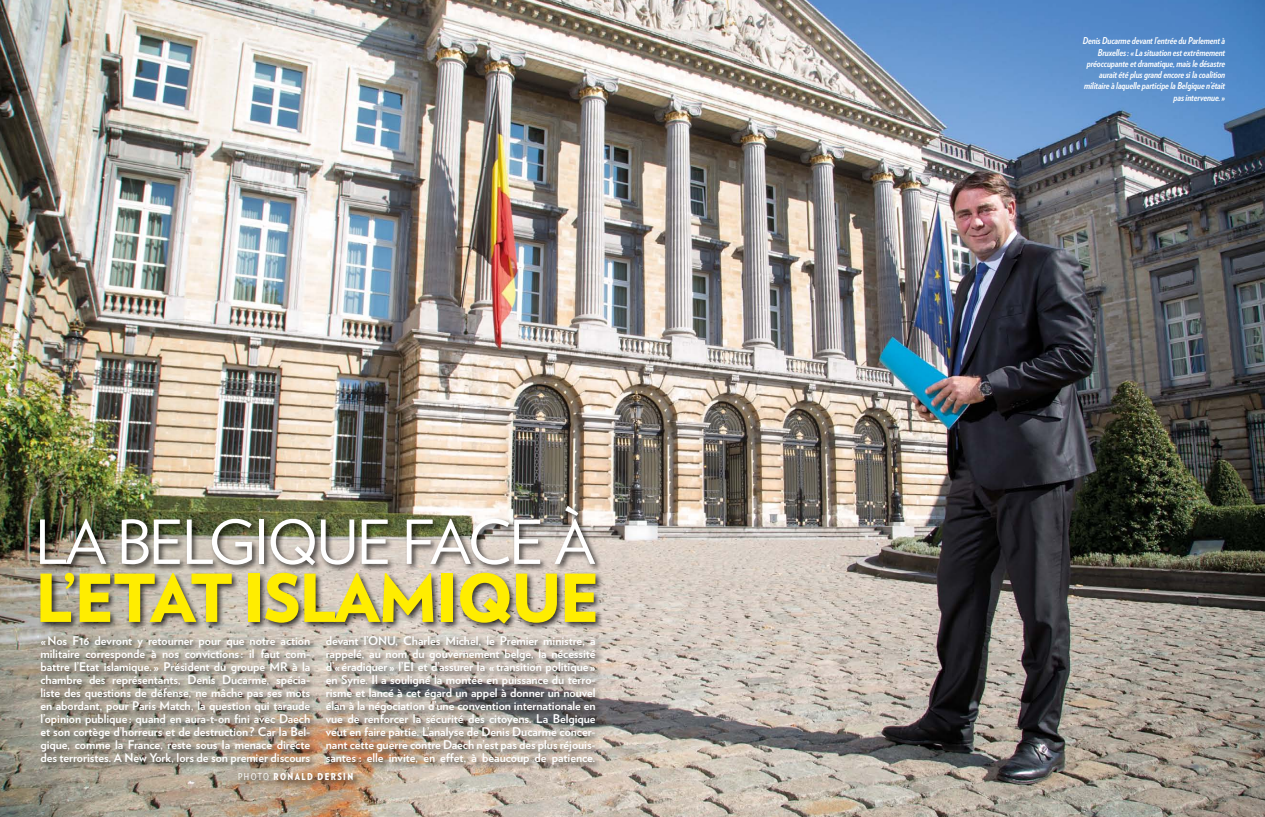
<style>
.page{position:relative;width:1265px;height:817px;background:#fff}
.page>*{position:absolute;margin:0;border:0;box-sizing:border-box;transform-origin:0 0}
.t1{font:900 65.9px "Verlag";letter-spacing:-.03em;color:#ffed00}
.t2{font:60.5px "Verlag";letter-spacing:-.03em;color:#fff}
.t3{font:700 12px/13px "Verlag";letter-spacing:-.005em;color:#fff;text-align:justify}
.t4{font:italic 700 9.5px/11.2px "Verlag Condensed";letter-spacing:-.01em;color:#fff;text-align:right}
.t5{font:900 9.5px "Verlag Condensed";letter-spacing:.15em;color:#fff}
.s1{font-weight:400}
</style>
<div class="page">
<img style="left:0;top:0;width:1264px;height:816px">
<div style="left:39px;top:633px;width:564px;height:139px;background:#000;opacity:.75"></div>
<div style="left:236px;top:770px;width:125px;height:18px;background:#000;opacity:.75"></div>
<div style="left:38px;top:504px;width:565px;height:127px;background:#000;opacity:.75"></div>
<h2 class="t2" style="left:35px;top:496px;width:562px">LA BELGIQUE FACE À</h2>
<h1 class="t1" style="left:35px;top:543px;width:556px">L’ETAT ISLAMIQUE</h1>
<p class="t3" style="left:40px;top:633px;width:271px">« Nos F16 devront y retourner pour que notre action militaire corresponde à nos convictions : il faut com&shy;battre l’Etat islamique. » Président du groupe MR à la chambre des représentants, Denis Ducarme, spécia&shy;liste des questions de défense, ne mâche pas ses mots en abordant, pour Paris Match, la question qui taraude l’opinion publique : quand en aura-t-on fini avec Daech et son cortège d’horreurs et de destruction ? Car la Bel&shy;gique, comme la France, reste sous la menace directe des terroristes. A New York, lors de son premier discours</p>
<p class="t3" style="left:326px;top:633px;width:271px">devant l’ONU, Charles Michel, le Premier ministre, a rappelé, au nom du gouvernement belge, la nécessité d’« éradiquer » l’EI et d’assurer la « transition politique » en Syrie. Il a souligné la montée en puissance du terro&shy;risme et lancé à cet égard un appel à donner un nouvel élan à la négociation d’une convention internationale en vue de renforcer la sécurité des citoyens. La Belgique veut en faire partie. L’analyse de Denis Ducarme concer&shy;nant cette guerre contre Daech n’est pas des plus réjouis&shy;santes : elle invite, en effet, à beaucoup de patience.</p>
<p class="t5" style="left:238px;top:769px;width:116px"><span class="s1">PHOTO</span> RONALD DERSIN</p>
<p class="t4" style="left:1082px;top:35px;width:144px">Denis Ducarme devant l’entrée du Parlement à Bruxelles : « La situation est extrêmement préoccupante et dramatique, mais le désastre aurait été plus grand encore si la coalition militaire à laquelle participe la Belgique n’était pas intervenue. »</p>
</div>
